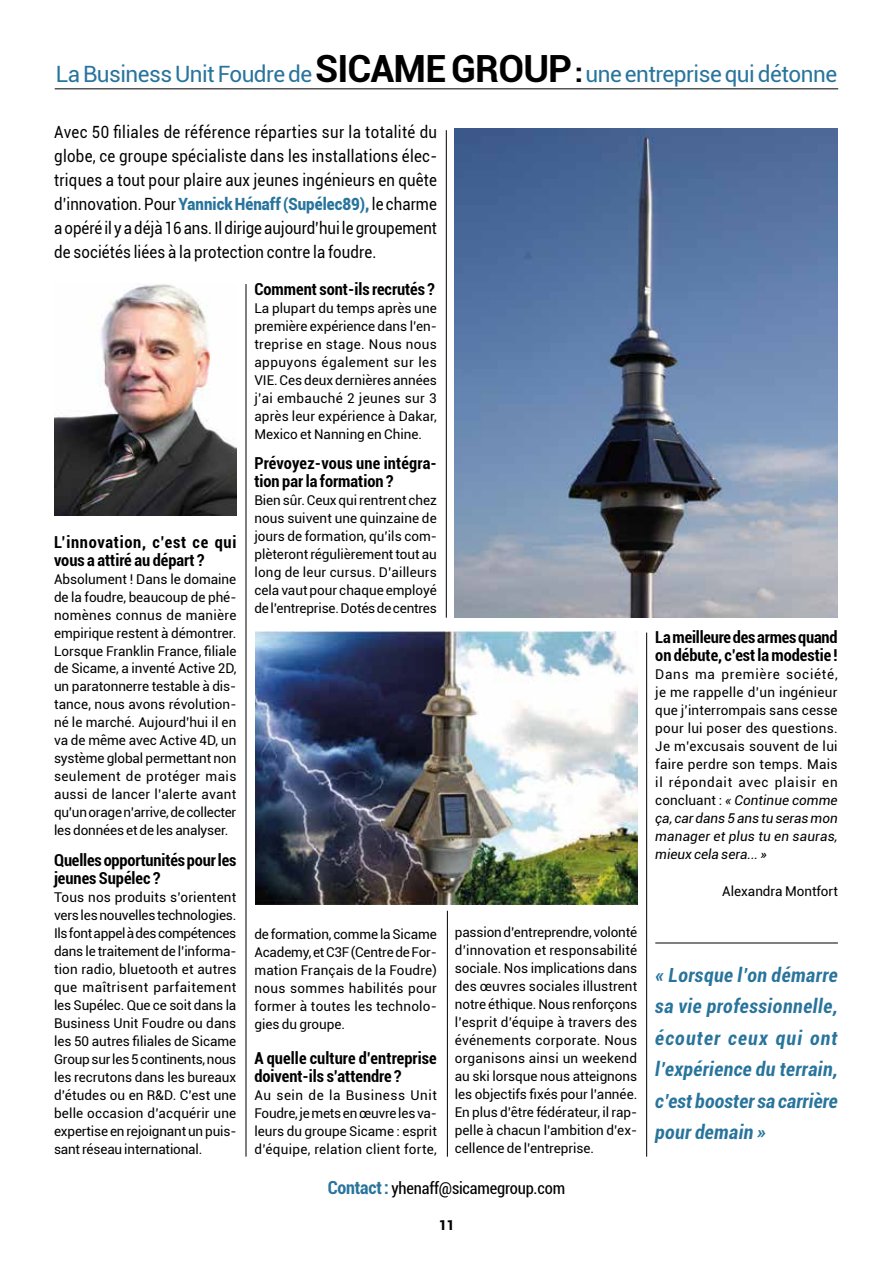
<style>
.page{position:relative;width:893px;height:1263px;background:#fff}
.page>*{position:absolute;margin:0;border:0;box-sizing:border-box;transform-origin:0 0}
.t1{font:22.5px "Roboto";letter-spacing:-.02em;color:#28749c}
.t2{font:italic 700 condensed 19.5px/31.5px "Roboto";letter-spacing:.02em;color:#28749c;text-align:justify}
.t3{font:16.8px/24px "Roboto";letter-spacing:.01em;color:#000;text-align:justify;scale:.89 1}
.t4{font:700 condensed 16.5px/18px "Roboto";color:#000}
.t5{font:700 condensed 16.5px/18px "Roboto";letter-spacing:.02em;color:#000}
.t6{font:condensed 16.5px "Roboto";letter-spacing:-.01em;color:#000}
.t7{font:13.5px/18px "Roboto";color:#000;text-align:justify}
.t8{font:900 13.5px "Roboto";color:#000}
.s1{font-weight:700;font-size:37.5px;color:#000}
.s2{font-weight:900;font-size:25.5px;color:#000}
.s3{font-weight:900;color:#28749c}
.s4{font-weight:700;font-size:18px;color:#28749c}
.s5{font-style:italic}
</style>
<div class="page">
<hr style="left:446px;top:130px;width:1px;height:488px;background:#000">
<hr style="left:55px;top:88px;width:783px;height:1px;background:#000">
<img style="left:54px;top:284px;width:182px;height:231px">
<img style="left:455px;top:128px;width:383px;height:490px">
<img style="left:255px;top:631px;width:383px;height:274px">
<hr style="left:655px;top:943px;width:183px;height:1px;background:#000">
<hr style="left:246px;top:284px;width:1px;height:873px;background:#000">
<hr style="left:646px;top:632px;width:1px;height:525px;background:#000">
<hr style="left:447px;top:911px;width:1px;height:246px;background:#000">
<h1 class="t1" style="left:56px;top:58px;width:783px">La Business Unit Foudre de <span class="s1">SICAME GROUP</span><span class="s2">:</span>une entreprise qui détonne</h1>
<p class="t3" style="left:54px;top:119px;width:432px">Avec 50 filiales de référence réparties sur la totalité du globe, ce groupe spécialiste dans les installations élec&shy;triques a tout pour plaire aux jeunes ingénieurs en quête d’innovation. Pour <span class="s3">Yannick Hénaff (Supélec89),</span> le charme a opéré il y a déjà 16 ans. Il dirige aujourd’hui le groupement de sociétés liées à la protection contre la foudre.</p>
<p class="t5" style="left:54px;top:532px;width:184px">L’innovation, c’est ce qui vous a attiré au départ ?</p>
<p class="t7" style="left:54px;top:569px;width:184px">Absolument ! Dans le domaine de la foudre, beaucoup de phé&shy;nomènes connus de manière empirique restent à démontrer.<br>Lorsque Franklin France, filiale de Sicame, a inventé Active 2D, un paratonnerre testable à dis&shy;tance, nous avons révolution&shy;né le marché. Aujourd’hui il en va de même avec Active 4D, un système global permettant non seulement de protéger mais aussi de lancer l’alerte avant qu’un orage n’arrive, de collecter les données et de les analyser.</p>
<p class="t4" style="left:54px;top:850px;width:184px">Quelles opportunités pour les jeunes Supélec ?</p>
<p class="t7" style="left:54px;top:887px;width:184px">Tous nos produits s’orientent vers les nouvelles technologies.<br>Ils font appel à des compétences dans le traitement de l’informa&shy;tion radio, bluetooth et autres que maîtrisent parfaitement les Supélec. Que ce soit dans la Business Unit Foudre ou dans les 50 autres filiales de Sicame Group sur les 5 continents, nous les recrutons dans les bureaux d’études ou en R&amp;D. C’est une belle occasion d’acquérir une expertise en rejoignant un puis&shy;sant réseau international.</p>
<p class="t4" style="left:254px;top:280px;width:182px">Comment sont-ils recrutés ?</p>
<p class="t7" style="left:254px;top:299px;width:184px">La plupart du temps après une première expérience dans l’en&shy;treprise en stage. Nous nous appuyons également sur les VIE. Ces deux dernières années j’ai embauché 2 jeunes sur 3 après leur expérience à Dakar, Mexico et Nanning en Chine.</p>
<p class="t4" style="left:254px;top:454px;width:184px">Prévoyez-vous une intégra&shy;tion par la formation ?</p>
<p class="t7" style="left:254px;top:491px;width:184px">Bien sûr. Ceux qui rentrent chez nous suivent une quinzaine de jours de formation, qu’ils com&shy;plèteront régulièrement tout au long de leur cursus. D’ailleurs cela vaut pour chaque employé de l’entreprise. Dotés de centres</p>
<p class="t7" style="left:254px;top:925px;width:184px">de formation, comme la Sicame Academy, et C3F (Centre de For&shy;mation Français de la Foudre) nous sommes habilités pour former à toutes les technolo&shy;gies du groupe.</p>
<p class="t4" style="left:254px;top:1048px;width:184px">A quelle culture d’entreprise doivent-ils s’attendre ?</p>
<p class="t7" style="left:254px;top:1085px;width:184px">Au sein de la Business Unit Foudre, je mets en œuvre les va&shy;leurs du groupe Sicame : esprit d’équipe, relation client forte,</p>
<p class="t7" style="left:455px;top:923px;width:184px">passion d’entreprendre, volonté d’innovation et responsabilité sociale. Nos implications dans des œuvres sociales illustrent notre éthique. Nous renforçons l’esprit d’équipe à travers des événements corporate. Nous organisons ainsi un weekend au ski lorsque nous atteignons les objectifs fixés pour l’année.<br>En plus d’être fédérateur, il rap&shy;pelle à chacun l’ambition d’ex&shy;cellence de l’entreprise.</p>
<p class="t6" style="left:328px;top:1177px;width:239px"><span class="s4">Contact :</span> yhenaff@sicamegroup.com</p>
<p class="t8" style="left:439px;top:1215px;width:17px">11</p>
<p class="t4" style="left:655px;top:627px;width:184px">La meilleure des armes quand on débute, c’est la modestie !</p>
<p class="t7" style="left:655px;top:664px;width:184px">Dans ma première société, je me rappelle d’un ingénieur que j’interrompais sans cesse pour lui poser des questions.<br>Je m’excusais souvent de lui faire perdre son temps. Mais il répondait avec plaisir en concluant : <span class="s5">« Continue comme ça, car dans 5 ans tu seras mon manager et plus tu en sauras, mieux cela sera... »</span></p>
<p class="t7" style="left:722px;top:882px;width:117px">Alexandra Montfort</p>
<h2 class="t2" style="left:655px;top:958px;width:184px">« Lorsque l’on démarre sa vie professionnelle, écouter ceux qui ont l’expérience du terrain, c’est booster sa carrière pour demain »</h2>
</div>
